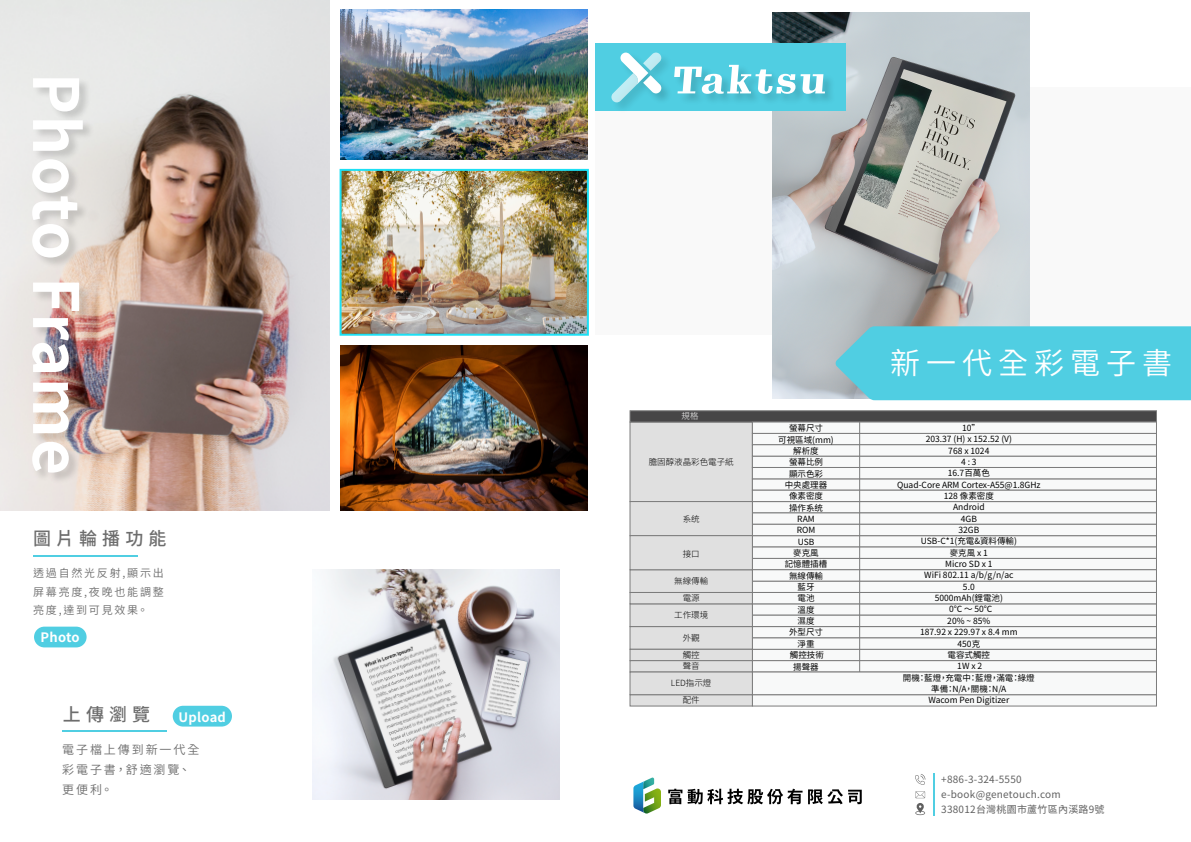
<style>
.page{position:relative;width:1191px;height:842px;background:#fff}
.page>*{position:absolute;margin:0;border:0;box-sizing:border-box;transform-origin:0 0}
.t1{font:700 62.3px "Noto Sans CJ Ktc";letter-spacing:.01em;color:#fff}
.t2{font:600 30px "Noto Sans CJ Ktc";letter-spacing:.2em;color:#fff}
.t3{font:500 18px "Noto Sans CJ Ktc";letter-spacing:.28em;color:#6d6d6d}
.t4{font:700 13px "Noto Sans CJ Ktc";letter-spacing:.02em;color:#fff}
.t5{font:600 12px/20px "Noto Sans CJ Ktc";letter-spacing:.16em;color:#6d6d6d}
.t6{font:600 11px/18.5px "Noto Sans CJ Ktc";letter-spacing:.16em;color:#6d6d6d;text-align:justify}
.t7{font:10px/15px "Noto Sans CJ Ktc";letter-spacing:.025em;color:#606060}
.t8{font:8.5px/11.3px "Noto Sans CJ Ktc";color:#000;text-align:center}
.t9{font:300 8.5px/16.5px "Noto Sans CJ Ktc";color:#000;text-align:center}
.t10{font:300 8.5px "Noto Sans CJ Ktc";color:#fff}
</style>
<div class="page">
<img style="left:0;top:0;width:329px;height:510px">
<img style="left:340px;top:10px;width:248px;height:149px">
<img style="left:342px;top:172px;width:48px;height:161px">
<img style="left:340px;top:345px;width:248px;height:165px">
<img style="left:390px;top:172px;width:196px;height:161px">
<img style="left:0;top:70px;width:102px;height:419px">
<div style="left:339px;top:169px;width:250px;height:167px;border:2px solid #1ce0f4"></div>
<hr style="left:62px;top:730px;width:105px;height:2px;background:#50cee2">
<div style="left:173px;top:706px;width:59px;height:20px;background:#50cee2;border-radius:10px"></div>
<img style="left:312px;top:570px;width:247px;height:230px">
<hr style="left:33px;top:555px;width:105px;height:2px;background:#50cee2">
<div style="left:34px;top:627px;width:53px;height:20px;background:#50cee2;border-radius:10px"></div>
<div style="left:595px;top:88px;width:596px;height:247px;background:#f9f9f9"></div>
<img style="left:772px;top:12px;width:257px;height:386px">
<svg style="left:915px;top:791px;width:10px;height:24px"></svg>
<svg style="left:915px;top:774px;width:10px;height:11px"></svg>
<hr style="left:933px;top:773px;width:1px;height:42px;background:#50cee2">
<div style="left:630px;top:422px;width:122px;height:80px;background:#e0e0e0;border:1px solid #7c7c7c"></div>
<div style="left:630px;top:410px;width:526px;height:12px;background:#474647;border:1px solid #7c7c7c"></div>
<div style="left:752px;top:422px;width:404px;height:12px;background:#f8f9f9;border:1px solid #7c7c7c"></div>
<hr style="left:859px;top:422px;width:1px;height:250px;background:#7c7c7c">
<svg style="left:629px;top:433px;width:528px;height:273px"></svg>
<div style="left:835px;top:326px;width:356px;height:74px;background:#50cee2"></div>
<div style="left:595px;top:44px;width:250px;height:67px;background:#50cee2"></div>
<img style="left:615px;top:52px;width:224px;height:65px">
<svg style="left:674px;top:65px;width:151px;height:29px"></svg>
<svg style="left:611px;top:53px;width:50px;height:49px"></svg>
<svg style="left:633px;top:777px;width:28px;height:36px"></svg>
<svg style="left:668px;top:789px;width:134px;height:15px"></svg>
<svg style="left:808px;top:789px;width:53px;height:15px"></svg>
<h1 class="t1" style="left:91px;top:73px;width:404px;rotate:90deg">Photo Frame</h1>
<h3 class="t3" style="left:33px;top:529px;width:135px">圖片輪播功能</h3>
<p class="t6" style="left:33px;top:564px;width:132px">透過自然光反射,顯示出屏幕亮度,夜晚也能調整亮度,達到可見效果。</p>
<h3 class="t4" style="left:41px;top:629px;width:41px">Photo</h3>
<h3 class="t3" style="left:63px;top:704px;width:89px">上傳瀏覽</h3>
<h3 class="t4" style="left:178px;top:709px;width:49px">Upload</h3>
<h3 class="t5" style="left:62px;top:740px;width:139px">電子檔上傳到新一代全彩電子書，舒適瀏覽、更便利。</h3>
<p class="t10" style="left:681px;top:411px;width:18px">規格</p>
<p class="t9" style="left:648px;top:454px;width:86px">膽固醇液晶彩色電子紙</p>
<p class="t9" style="left:682px;top:510px;width:18px">系统</p>
<p class="t9" style="left:682px;top:545px;width:18px">接口</p>
<p class="t9" style="left:674px;top:573px;width:35px">無線傳輸電源</p>
<p class="t9" style="left:674px;top:607px;width:35px">工作環境</p>
<p class="t9" style="left:682px;top:630px;width:18px">外觀</p>
<p class="t9" style="left:682px;top:649px;width:18px;line-height:11.4px;text-align:left">觸控聲音</p>
<p class="t9" style="left:682px;top:692px;width:18px">配件</p>
<p class="t9" style="left:671px;top:675px;width:42px">LED指示燈</p>
<p class="t8" style="left:778px;top:423px;width:57px">螢幕尺寸<br>可視區域(mm)解析度<br>螢幕比例<br>顯示色彩<br>中央處理器<br>像素密度<br>操作系统<br>RAM<br>ROM<br>USB<br>麥克風<br>記憶體插槽<br>無線傳輸<br>藍牙<br>電池<br>溫度<br>濕度<br>外型尺寸<br>淨重<br>觸控技術<br>揚聲器</p>
<h2 class="t2" style="left:890px;top:347px;width:283px">新一代全彩電子書</h2>
<p class="t8" style="left:897px;top:422px;width:145px">10”<br>203.37 (H) x 152.52 (V)<br>768 x 1024<br>4 : 3<br>16.7百萬色<br>Quad-Core ARM Cortex-A55@1.8GHz<br>128 像素密度<br>Android<br>4GB<br>32GB<br>USB-C*1(充電&amp;資料傳輸)<br>麥克風 x 1<br>Micro SD x 1<br>WiFi 802.11 a/b/g/n/ac<br>5.0<br>5000mAh(鋰電池)<br>0℃ ～ 50℃<br>20% ~ 85%<br>187.92 x 229.97 x 8.4 mm<br>450克<br>電容式觸控<br>1W x 2<br>開機：藍燈，充電中：藍燈，滿電：綠燈<br>準備：N/A，關機：N/A<br>Wacom Pen Digitizer</p>
<p class="t7" style="left:941px;top:772px;width:165px">+886-3-324-5550 e-book@genetouch.com<br>338012台灣桃園市蘆竹區內溪路9號</p>
</div>
